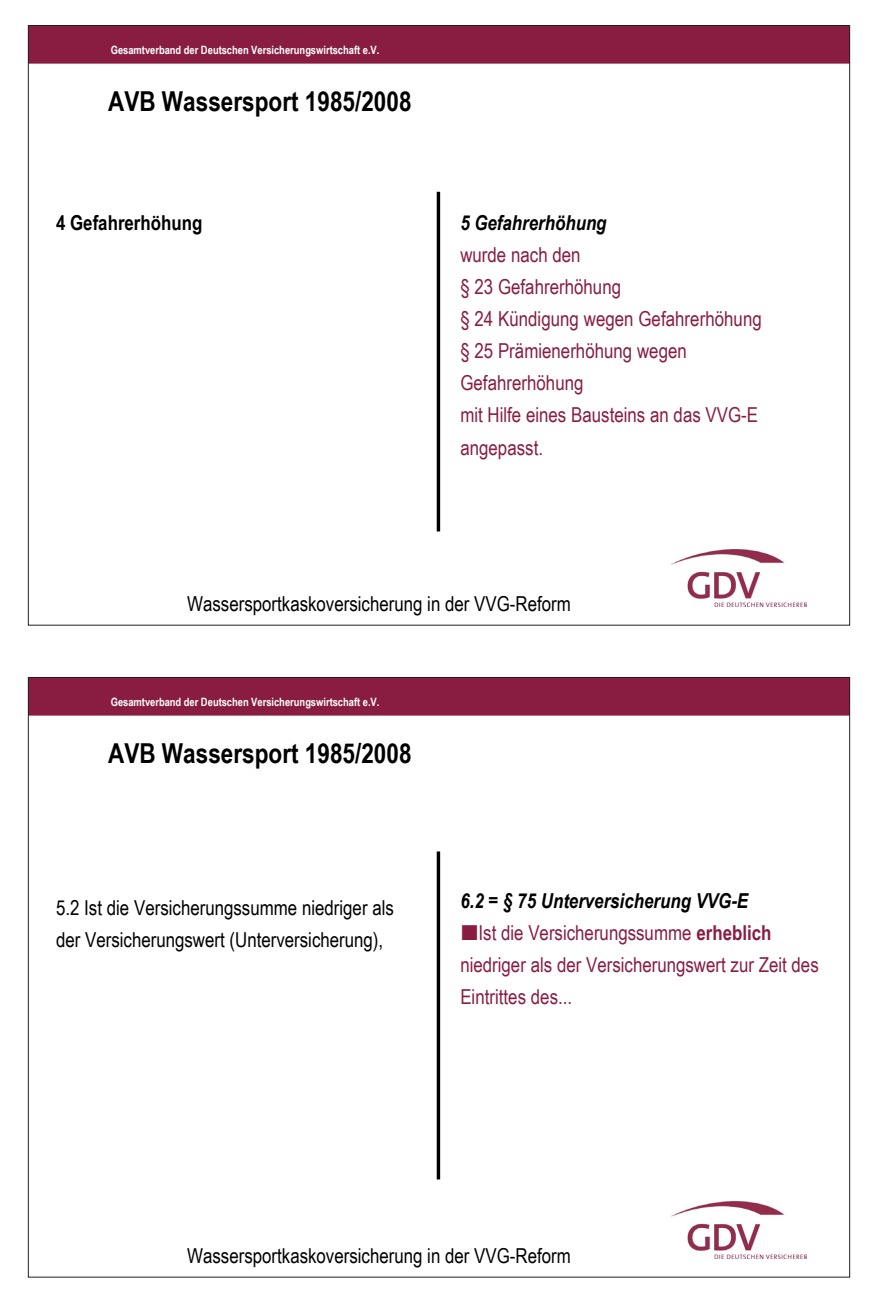
<style>
.page{position:relative;width:878px;height:1315px;background:#fff}
.page>*{position:absolute;margin:0;border:0;box-sizing:border-box;transform-origin:0 0}
.t1{font:700 27.4px "Arial Narrow";color:#000}
.t2{font:20.6px/32.2px "Arial Narrow";color:#881d41}
.t3{font:20.6px/32px "Arial Narrow";color:#000}
.t4{font:italic 700 20.6px "Arial Narrow";color:#000}
.t5{font:700 20.6px "Arial Narrow";color:#000}
.t6{font:700 11.4px "Arial Narrow";color:#fff}
.s1{font-weight:700}
</style>
<div class="page">
<div style="left:30px;top:679px;width:818px;height:36px;background:#881d41"></div>
<img style="left:671px;top:1201px;width:135px;height:57px">
<hr style="left:437px;top:851px;width:3px;height:328px;background:#000">
<div style="left:30px;top:27px;width:818px;height:37px;background:#881d41"></div>
<img style="left:671px;top:550px;width:135px;height:56px">
<hr style="left:437px;top:192px;width:3px;height:339px;background:#000">
<p class="t6" style="left:111px;top:41px;width:270px">Gesamtverband der Deutschen Versicherungswirtschaft e.V.</p>
<h1 class="t1" style="left:108px;top:80px;width:305px">AVB Wassersport 1985/2008</h1>
<p class="t5" style="left:56px;top:207px;width:148px">4 Gefahrerhöhung</p>
<p class="t4" style="left:460px;top:207px;width:148px">5 Gefahrerhöhung</p>
<p class="t2" style="left:460px;top:237px;width:303px">wurde nach den<br>§ 23 Gefahrerhöhung<br>§ 24 Kündigung wegen Gefahrerhöhung § 25 Prämienerhöhung wegen<br>Gefahrerhöhung<br>mit Hilfe eines Bausteins an das VVG-E angepasst.</p>
<p class="t3" style="left:187px;top:586px;width:385px">Wassersportkaskoversicherung in der VVG-Reform</p>
<p class="t6" style="left:111px;top:693px;width:270px">Gesamtverband der Deutschen Versicherungswirtschaft e.V.</p>
<h1 class="t1" style="left:108px;top:732px;width:305px">AVB Wassersport 1985/2008</h1>
<p class="t3" style="left:56px;top:891px;width:339px">5.2 Ist die Versicherungssumme niedriger als der Versicherungswert (Unterversicherung),</p>
<p class="t4" style="left:460px;top:884px;width:289px">6.2 = § 75 Unterversicherung VVG-E</p>
<p class="t2" style="left:478px;top:915px;width:294px">Ist die Versicherungssumme <span class="s1">erheblich</span></p>
<p class="t2" style="left:460px;top:947px;width:360px">niedriger als der Versicherungswert zur Zeit des</p>
<p class="t2" style="left:460px;top:979px;width:113px">Eintrittes des...</p>
<p class="t3" style="left:187px;top:1238px;width:385px">Wassersportkaskoversicherung in der VVG-Reform</p>
</div>
